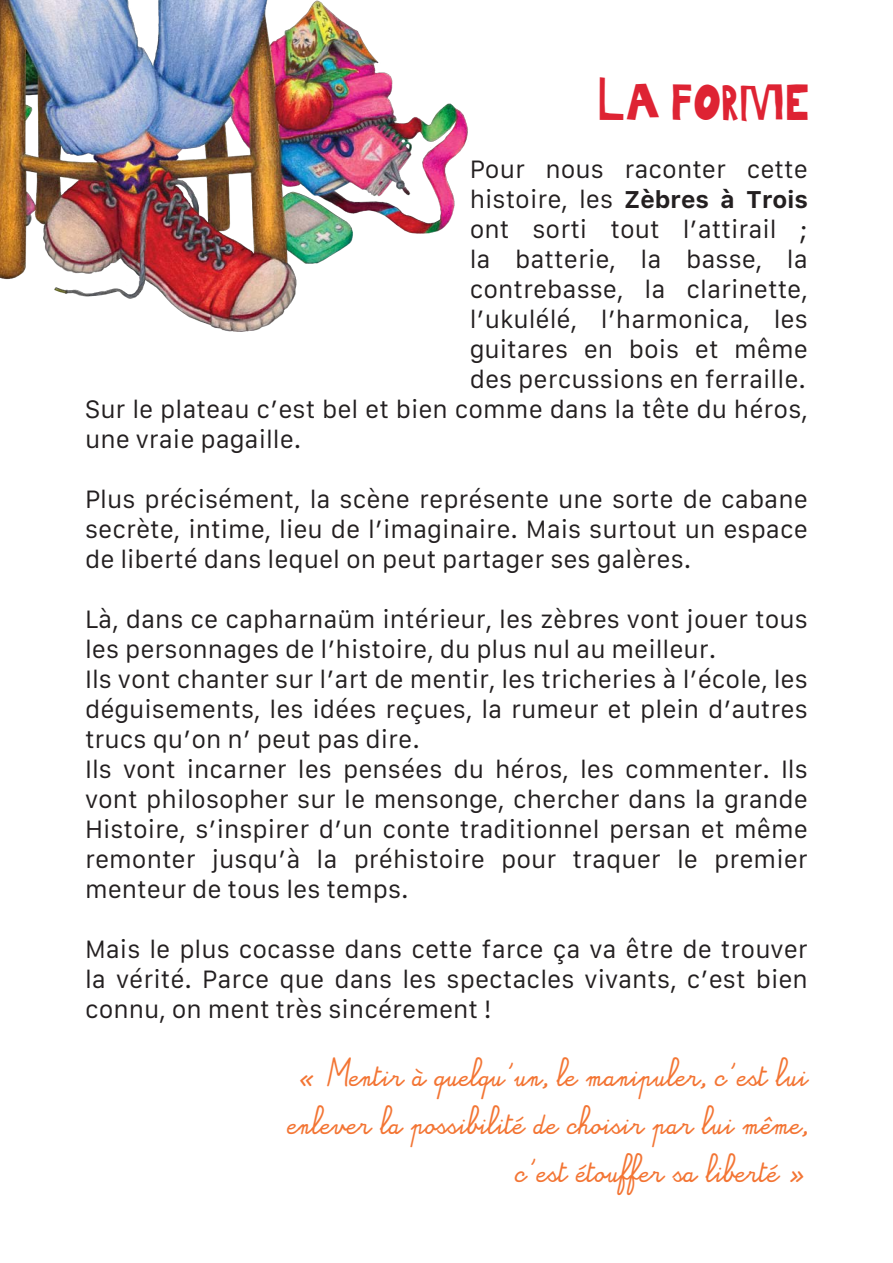
<style>
.page{position:relative;width:893px;height:1263px;background:#fff}
.page>*{position:absolute;margin:0;border:0;box-sizing:border-box;transform-origin:0 0}
.t1{font:44.7px "Gabi Sans Irregular";color:#de2333}
.t2{font:24px/30px "Galvji";color:#231f20;text-align:justify}
.t3{font:19.5px "Alamain";color:#f37534}
.s1{font-size:53.7px}
.s2{font-weight:700}
</style>
<div class="page">
<img style="left:0;top:0;width:468px;height:332px">
<p class="t1" style="left:598px;top:72px;width:213px"><span class="s1">L</span>A FORME</p>
<p class="t2" style="left:470px;top:154px;width:340px">Pour nous raconter cette histoire, les <span class="s2">Zèbres à Trois </span>ont sorti tout l’attirail ; la batterie, la basse, la contrebasse, la clarinette, l’ukulélé, l’harmonica, les guitares en bois et même des percussions en ferraille.</p>
<p class="t2" style="left:85px;top:394px;width:724px">Sur le plateau c’est bel et bien comme dans la tête du héros, une vraie pagaille.</p>
<p class="t2" style="left:85px;top:484px;width:724px">Plus précisément, la scène représente une sorte de cabane secrète, intime, lieu de l’imaginaire. Mais surtout un espace de liberté dans lequel on peut partager ses galères.</p>
<p class="t2" style="left:85px;top:604px;width:724px">Là, dans ce capharnaüm intérieur, les zèbres vont jouer tous les personnages de l’histoire, du plus nul au meilleur.</p>
<p class="t2" style="left:85px;top:664px;width:724px">Ils vont chanter sur l’art de mentir, les tricheries à l’école, les déguisements, les idées reçues, la rumeur et plein d’autres trucs qu’on n’ peut pas dire.</p>
<p class="t2" style="left:85px;top:754px;width:724px">Ils vont incarner les pensées du héros, les commenter. Ils vont philosopher sur le mensonge, chercher dans la grande Histoire, s’inspirer d’un conte traditionnel persan et même remonter jusqu’à la préhistoire pour traquer le premier menteur de tous les temps.</p>
<p class="t2" style="left:85px;top:934px;width:724px">Mais le plus cocasse dans cette farce ça va être de trouver la vérité. Parce que dans les spectacles vivants, c’est bien connu, on ment très sincérement !</p>
<p class="t3" style="left:297px;top:1068px;width:513px">« Mentir à quelqu’un, le manipuler, c’est lui</p>
<p class="t3" style="left:288px;top:1116px;width:521px">enlever la possibilité de choisir par lui même,</p>
<p class="t3" style="left:515px;top:1164px;width:294px">c’est étouffer sa liberté »</p>
</div>
